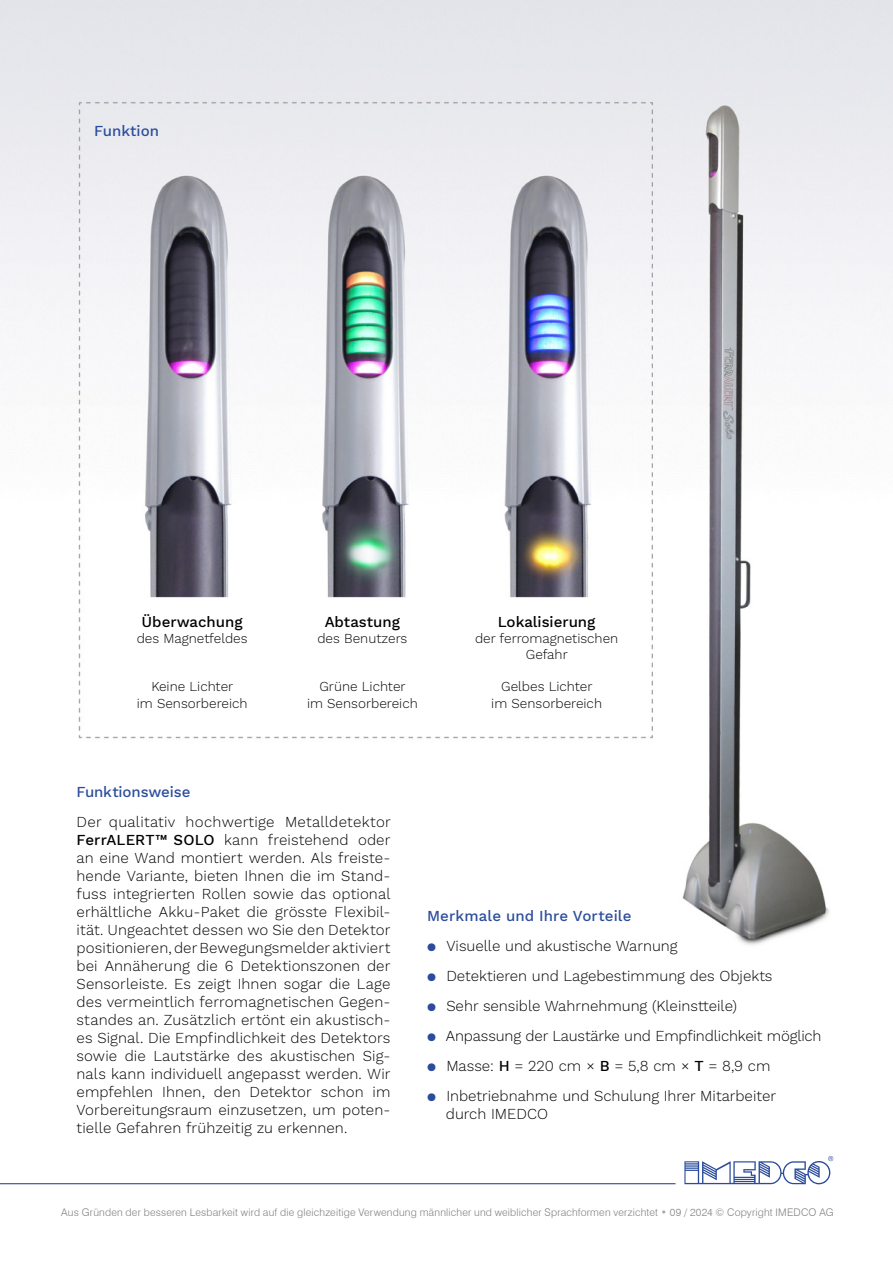
<style>
.page{position:relative;width:893px;height:1263px;background:#fff}
.page>*{position:absolute;margin:0;border:0;box-sizing:border-box;transform-origin:0 0}
.t1{font:300 15px/18px "Work Sans";color:#000}
.t2{font:500 15px "Work Sans";letter-spacing:.005em;color:#2b4d9c}
.t3{font:500 15px "Work Sans";color:#000}
.t4{font:500 15px "Work Sans";color:#2b4c9c}
.t5{font:300 13.5px/16.2px "Work Sans";color:#000;text-align:center}
.t6{font:300 10.5px "Swiss 721 BT";letter-spacing:.02em;color:#808285}
.s1{font-weight:500}
.s2{font-weight:400;color:#2b4c9c}
.s3{color:#a7a9ac}
</style>
<div class="page">
<img style="left:0;top:0;width:893px;height:1185px">
<hr style="left:0;top:1183px;width:675px;height:1px;background:#2b4c9c">
<svg style="left:684px;top:1156px;width:149px;height:28px"></svg>
<p class="t4" style="left:94px;top:122px;width:66px">Funktion</p>
<p class="t3" style="left:142px;top:613px;width:103px">überwachung</p>
<p class="t5" style="left:137px;top:631px;width:112px">des Magnetfeldes</p>
<p class="t5" style="left:137px;top:679px;width:112px">Keine Lichter<br>im Sensorbereich</p>
<p class="t3" style="left:325px;top:613px;width:77px">Abtastung</p>
<p class="t5" style="left:317px;top:631px;width:91px">des Benutzers</p>
<p class="t5" style="left:307px;top:679px;width:112px">Grüne Lichter<br>im Sensorbereich</p>
<p class="t3" style="left:498px;top:613px;width:99px">Lokalisierung</p>
<p class="t5" style="left:475px;top:631px;width:145px">der ferromagnetischen<br>Gefahr</p>
<p class="t5" style="left:491px;top:679px;width:112px">Gelbes Lichter im Sensorbereich</p>
<p class="t2" style="left:77px;top:783px;width:115px">Funktionsweise</p>
<p class="t1" style="left:77px;top:813px;width:316px;text-align:justify">Der qualitativ hochwertige Metalldetektor <span class="s1">FerrALERT™ SOLO</span> kann freistehend oder an eine Wand montiert werden. Als freiste&shy;hende Variante, bieten Ihnen die im Stand&shy;fuss integrierten Rollen sowie das optional erhältliche Akku-Paket die grösste Flexibil&shy;ität. Ungeachtet dessen wo Sie den Detektor positionieren, der Bewegungsmelder aktiviert bei Annäherung die 6 Detektionszonen der Sensorleiste. Es zeigt Ihnen sogar die Lage des vermeintlich ferromagnetischen Gegen&shy;standes an. Zusätzlich ertönt ein akustisch&shy;es Signal. Die Empfindlichkeit des Detektors sowie die Lautstärke des akustischen Sig&shy;nals kann individuell angepasst werden. Wir empfehlen Ihnen, den Detektor schon im Vorbereitungsraum einzusetzen, um poten&shy;tielle Gefahren frühzeitig zu erkennen.</p>
<p class="t2" style="left:427px;top:907px;width:206px">Merkmale und Ihre Vorteile</p>
<p class="t1" style="left:427px;top:937px;width:252px"><span class="s2">●</span> Visuelle und akustische Warnung</p>
<p class="t1" style="left:427px;top:967px;width:347px"><span class="s2">●</span> Detektieren und Lagebestimmung des Objekts</p>
<p class="t1" style="left:427px;top:997px;width:311px"><span class="s2">●</span> Sehr sensible Wahrnehmung (Kleinstteile)</p>
<p class="t1" style="left:427px;top:1027px;width:396px"><span class="s2">●</span> Anpassung der Laustärke und Empfindlichkeit möglich</p>
<p class="t1" style="left:427px;top:1057px;width:345px"><span class="s2">●</span> Masse: <span class="s1">H</span> = 220 cm × <span class="s1">B</span> = 5,8 cm × <span class="s1">T</span> = 8,9 cm</p>
<p class="t1" style="left:446px;top:1087px;width:332px;text-indent:-19px"><span class="s2">●</span> Inbetriebnahme und Schulung Ihrer Mitarbeiter durch IMEDCO</p>
<p class="t6" style="left:61px;top:1206px;width:774px">Aus Gründen der besseren Lesbarkeit wird auf die gleichzeitige Verwendung männlicher und weiblicher Sprachformen verzichtet <span class="s3">•</span> 09 / 2024 © Copyright IMEDCO AG</p>
</div>
